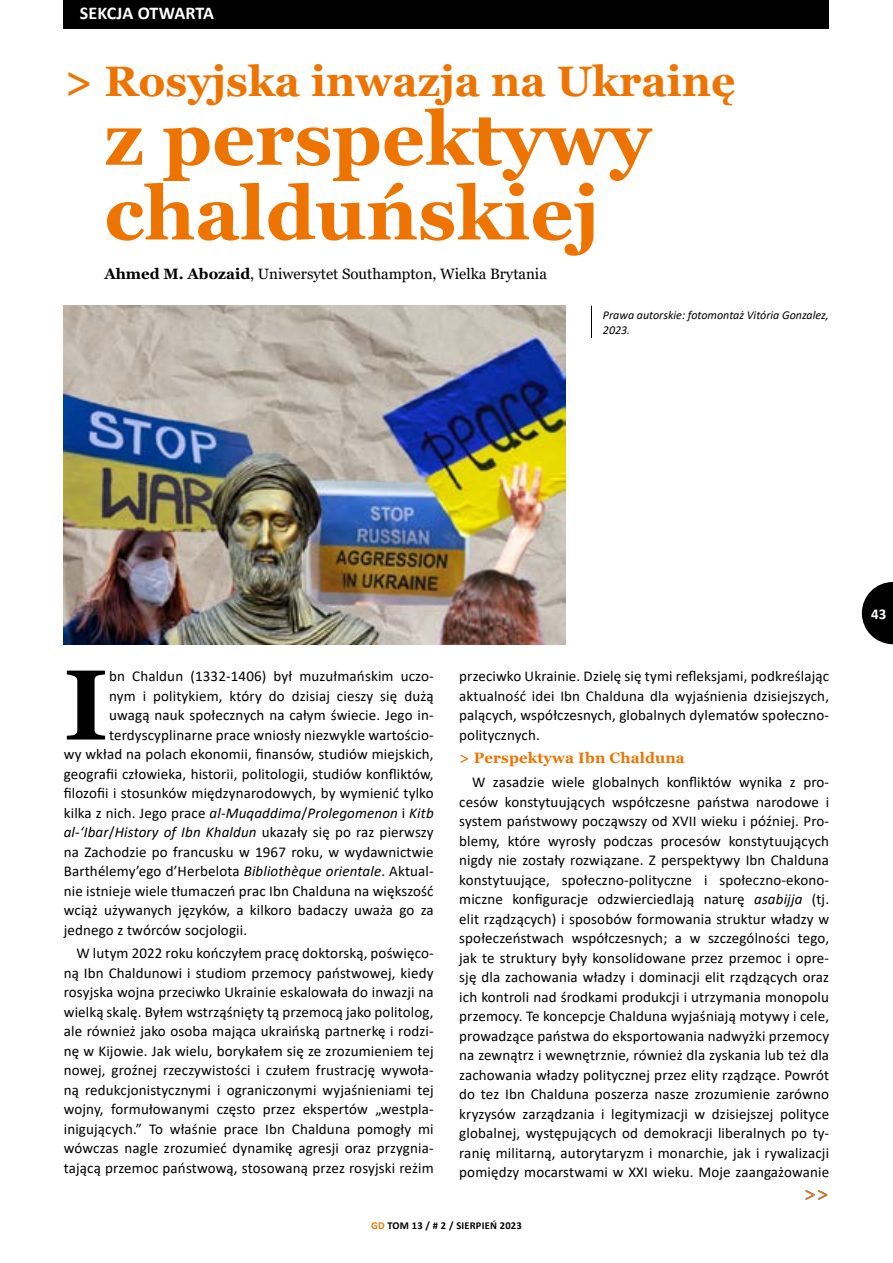
<style>
.page{position:relative;width:893px;height:1263px;background:#fff}
.page>*{position:absolute;margin:0;border:0;box-sizing:border-box;transform-origin:0 0}
.t1{font:700 99.45px "Georgia";color:#000}
.t2{font:700 75px/74.7px "Georgia";color:#ee7402}
.t3{font:700 42.6px "Georgia";color:#ee7402}
.t4{font:700 18px "Calibri";color:#fff}
.t5{font:700 18px "Georgia";color:#0070ba}
.t6{font:15px/19.5px "Calibri";letter-spacing:.01em;color:#000;text-align:justify}
.t7{font:italic 15px "Calibri";letter-spacing:.01em;color:#000}
.t8{font:15px "Georgia";color:#000}
.t9{font:700 15px "Georgia";letter-spacing:.01em;color:#ee7402}
.t10{font:700 15px "Calibri";color:#fff}
.t11{font:italic 12px/15px "Calibri";color:#000}
.t12{font:700 10.5px "Calibri";letter-spacing:.02em;color:#000}
.s1{font-weight:700}
.s2{font-style:normal}
.s3{font-style:italic}
.s4{color:#ee7402}
</style>
<div class="page">
<svg style="left:862px;top:582px;width:31px;height:62px"></svg>
<div style="left:64px;top:0;width:765px;height:28px;background:#000"></div>
<img style="left:64px;top:306px;width:502px;height:338px">
<hr style="left:591px;top:306px;width:1px;height:32px;background:#000">
<p class="t4" style="left:80px;top:0;width:136px">SEKCJA OTWARTA</p>
<h3 class="t3" style="left:64px;top:54px;width:673px">&gt; Rosyjska inwazja na Ukrainę</h3>
<h2 class="t2" style="left:104px;top:102px;width:548px">z perspektywy chalduńskiej</h2>
<p class="t8" style="left:104px;top:264px;width:444px"><span class="s1">Ahmed M. Abozaid</span>, Uniwersytet Southampton, Wielka Brytania</p>
<p class="t11" style="left:603px;top:307px;width:227px">Prawa autorskie: fotomontaż Vitória Gonzalez,<br>2023.</p>
<h1 class="t1" style="left:64px;top:641px;width:46px">I</h1>
<p class="t6" style="left:109px;top:666px;width:326px">bn Chaldun (1332-1406) był muzułmańskim uczo-</p>
<p class="t6" style="left:109px;top:685px;width:326px">nym i politykiem, który do dzisiaj cieszy się dużą</p>
<p class="t6" style="left:109px;top:705px;width:326px">uwagą nauk społecznych na całym świecie. Jego in-</p>
<p class="t6" style="left:109px;top:724px;width:326px">terdyscyplinarne prace wniosły niezwykle wartościo-</p>
<p class="t6" style="left:64px;top:744px;width:371px">wy wkład na polach ekonomii, finansów, studiów miejskich,</p>
<p class="t6" style="left:64px;top:763px;width:371px">geografii człowieka, historii, politologii, studiów konfliktów,</p>
<p class="t6" style="left:64px;top:783px;width:371px">filozofii i stosunków międzynarodowych, by wymienić tylko</p>
<p class="t7" style="left:64px;top:802px;width:371px"><span class="s2">kilka z nich. Jego prace</span> al-Muqaddima<span class="s2">/</span>Prolegomenon <span class="s2">i</span> Kitb</p>
<p class="t7" style="left:64px;top:822px;width:371px">al-‘Ibar<span class="s2">/</span>History of Ibn Khaldun <span class="s2">ukazały się po raz pierwszy</span></p>
<p class="t6" style="left:64px;top:841px;width:371px">na Zachodzie po francusku w 1967 roku, w wydawnictwie</p>
<p class="t6" style="left:64px;top:861px;width:371px">Barthélemy’ego d’Herbelota <span class="s3">Bibliothèque orientale</span>. Aktual-</p>
<p class="t6" style="left:64px;top:880px;width:371px">nie istnieje wiele tłumaczeń prac Ibn Chalduna na większość</p>
<p class="t6" style="left:64px;top:900px;width:371px">wciąż używanych języków, a kilkoro badaczy uważa go za</p>
<p class="t6" style="left:64px;top:919px;width:185px">jednego z twórców socjologii.</p>
<p class="t6" style="left:64px;top:943px;width:371px;text-indent:13px">W lutym 2022 roku kończyłem pracę doktorską, poświęco&shy;ną Ibn Chaldunowi i studiom przemocy państwowej, kiedy rosyjska wojna przeciwko Ukrainie eskalowała do inwazji na wielką skalę. Byłem wstrząśnięty tą przemocą jako politolog, ale również jako osoba mająca ukraińską partnerkę i rodzi&shy;nę w Kijowie. Jak wielu, borykałem się ze zrozumieniem tej nowej, groźnej rzeczywistości i czułem frustrację wywoła&shy;ną redukcjonistycznymi i ograniczonymi wyjaśnieniami tej wojny, formułowanymi często przez ekspertów „westpla&shy;inigujących.” To właśnie prace Ibn Chalduna pomogły mi wówczas nagle zrozumieć dynamikę agresji oraz przygnia&shy;tającą przemoc państwową, stosowaną przez rosyjski reżim</p>
<p class="t6" style="left:459px;top:666px;width:371px">przeciwko Ukrainie. Dzielę się tymi refleksjami, podkreślając aktualność idei Ibn Chalduna dla wyjaśnienia dzisiejszych, palących, współczesnych, globalnych dylematów społeczno&shy;politycznych.</p>
<p class="t9" style="left:459px;top:748px;width:227px">&gt; Perspektywa Ibn Chalduna</p>
<p class="t6" style="left:459px;top:772px;width:371px;text-indent:13px">W zasadzie wiele globalnych konfliktów wynika z pro&shy;cesów konstytuujących współczesne państwa narodowe i system państwowy począwszy od XVII wieku i później. Pro&shy;blemy, które wyrosły podczas procesów konstytuujących nigdy nie zostały rozwiązane. Z perspektywy Ibn Chalduna konstytuujące, społeczno-polityczne i społeczno-ekono&shy;miczne konfiguracje odzwierciedlają naturę <span class="s3">asabijja</span> (tj. elit rządzących) i sposobów formowania struktur władzy w społeczeństwach współczesnych; a w szczególności tego, jak te struktury były konsolidowane przez przemoc i opre&shy;sję dla zachowania władzy i dominacji elit rządzących oraz ich kontroli nad środkami produkcji i utrzymania monopolu przemocy. Te koncepcje Chalduna wyjaśniają motywy i cele, prowadzące państwa do eksportowania nadwyżki przemocy na zewnątrz i wewnętrznie, również dla zyskania lub też dla zachowania władzy politycznej przez elity rządzące. Powrót do tez Ibn Chalduna poszerza nasze zrozumienie zarówno kryzysów zarządzania i legitymizacji w dzisiejszej polityce globalnej, występujących od demokracji liberalnych po ty&shy;ranię militarną, autorytaryzm i monarchie, jak i rywalizacji pomiędzy mocarstwami w XXI wieku. Moje zaangażowanie</p>
<p class="t5" style="left:804px;top:1182px;width:27px">&gt;&gt;</p>
<p class="t12" style="left:371px;top:1218px;width:152px"><span class="s4">GD</span> TOM 13 / # 2 / SIERPIEŃ 2023</p>
<p class="t10" style="left:871px;top:603px;width:17px">43</p>
</div>
